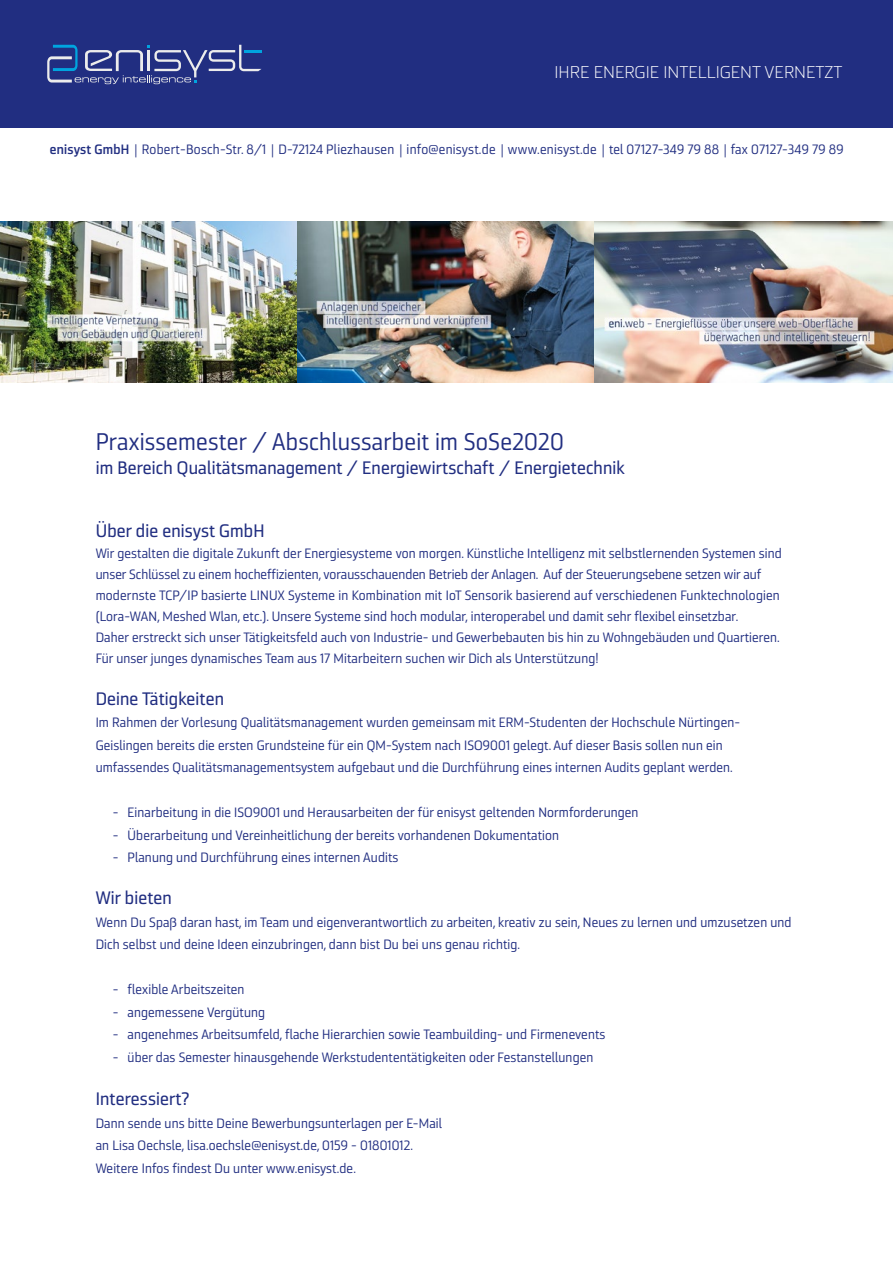
<style>
.page{position:relative;width:893px;height:1263px;background:#fff}
.page>*{position:absolute;margin:0;border:0;box-sizing:border-box;transform-origin:0 0}
.t1{font:24px "Ranelte Nor Reg";letter-spacing:.01em;color:#212e81}
.t2{font:18px "Ranelte Nor Med";letter-spacing:.01em;color:#212e81}
.t3{font:300 expanded 16.95px "Ranelte";color:#fff}
.t4{font:13.5px/21px "Ranelte Nor Reg";letter-spacing:.01em;color:#212e81}
.s1{font-family:"Ranelte Nor Dem"}
</style>
<div class="page">
<div style="left:0;top:0;width:893px;height:128px;background:#212e81"></div>
<svg style="left:47px;top:45px;width:215px;height:39px"></svg>
<img style="left:0;top:221px;width:893px;height:162px">
<p class="t3" style="left:554px;top:62px;width:289px">IHRE ENERGIE INTELLIGENT VERNETZT</p>
<p class="t4" style="left:50px;top:139px;width:795px"><span class="s1">enisyst GmbH</span> | Robert-Bosch-Str. 8/1 | D-72124 Pliezhausen | info@enisyst.de | www.enisyst.de | tel 07127-349 79 88 | fax 07127-349 79 89</p>
<h1 class="t1" style="left:96px;top:427px;width:470px">Praxissemester / Abschlussarbeit im SoSe2020</h1>
<h2 class="t2" style="left:96px;top:457px;width:531px">im Bereich Qualitätsmanagement / Energiewirtschaft / Energietechnik</h2>
<h2 class="t2" style="left:96px;top:520px;width:170px">Über die enisyst GmbH</h2>
<p class="t4" style="left:96px;top:543px;width:688px">Wir gestalten die digitale Zukunft der Energiesysteme von morgen. Künstliche Intelligenz mit selbstlernenden Systemen sind unser Schlüssel zu einem hocheffizienten, vorausschauenden Betrieb der Anlagen. Auf der Steuerungsebene setzen wir auf modernste TCP/IP basierte LINUX Systeme in Kombination mit IoT Sensorik basierend auf verschiedenen Funktechnologien (Lora-WAN, Meshed Wlan, etc.). Unsere Systeme sind hoch modular, interoperabel und damit sehr flexibel einsetzbar.<br>Daher erstreckt sich unser Tätigkeitsfeld auch von Industrie- und Gewerbebauten bis hin zu Wohngebäuden und Quartieren.<br>Für unser junges dynamisches Team aus 17 Mitarbeitern suchen wir Dich als Unterstützung!</p>
<h2 class="t2" style="left:96px;top:688px;width:130px">Deine Tätigkeiten</h2>
<p class="t4" style="left:96px;top:711px;width:646px;line-height:22.5px">Im Rahmen der Vorlesung Qualitätsmanagement wurden gemeinsam mit ERM-Studenten der Hochschule Nürtingen-<br>Geislingen bereits die ersten Grundsteine für ein QM-System nach ISO9001 gelegt. Auf dieser Basis sollen nun ein umfassendes Qualitätsmanagementsystem aufgebaut und die Durchführung eines internen Audits geplant werden.</p>
<p class="t4" style="left:113px;top:802px;width:527px">- Einarbeitung in die ISO9001 und Herausarbeiten der für enisyst geltenden Normforderungen</p>
<p class="t4" style="left:113px;top:825px;width:448px">- Überarbeitung und Vereinheitlichung der bereits vorhandenen Dokumentation</p>
<p class="t4" style="left:113px;top:847px;width:287px">- Planung und Durchführung eines internen Audits</p>
<h2 class="t2" style="left:96px;top:887px;width:78px">Wir bieten</h2>
<p class="t4" style="left:96px;top:911px;width:697px;line-height:22.5px">Wenn Du Spaß daran hast, im Team und eigenverantwortlich zu arbeiten, kreativ zu sein, Neues zu lernen und umzusetzen und<br>Dich selbst und deine Ideen einzubringen, dann bist Du bei uns genau richtig.</p>
<p class="t4" style="left:113px;top:979px;width:133px">- flexible Arbeitszeiten</p>
<p class="t4" style="left:113px;top:1002px;width:154px">- angemessene Vergütung</p>
<p class="t4" style="left:113px;top:1024px;width:494px">- angenehmes Arbeitsumfeld, flache Hierarchien sowie Teambuilding- und Firmenevents</p>
<p class="t4" style="left:113px;top:1047px;width:482px">- über das Semester hinausgehende Werkstudententätigkeiten oder Festanstellungen</p>
<h2 class="t2" style="left:96px;top:1088px;width:95px">Interessiert?</h2>
<p class="t4" style="left:96px;top:1112px;width:348px;line-height:22.5px">Dann sende uns bitte Deine Bewerbungsunterlagen per E-Mail an Lisa Oechsle, lisa.oechsle@enisyst.de, 0159 - 01801012.<br>Weitere Infos findest Du unter www.enisyst.de.</p>
</div>
